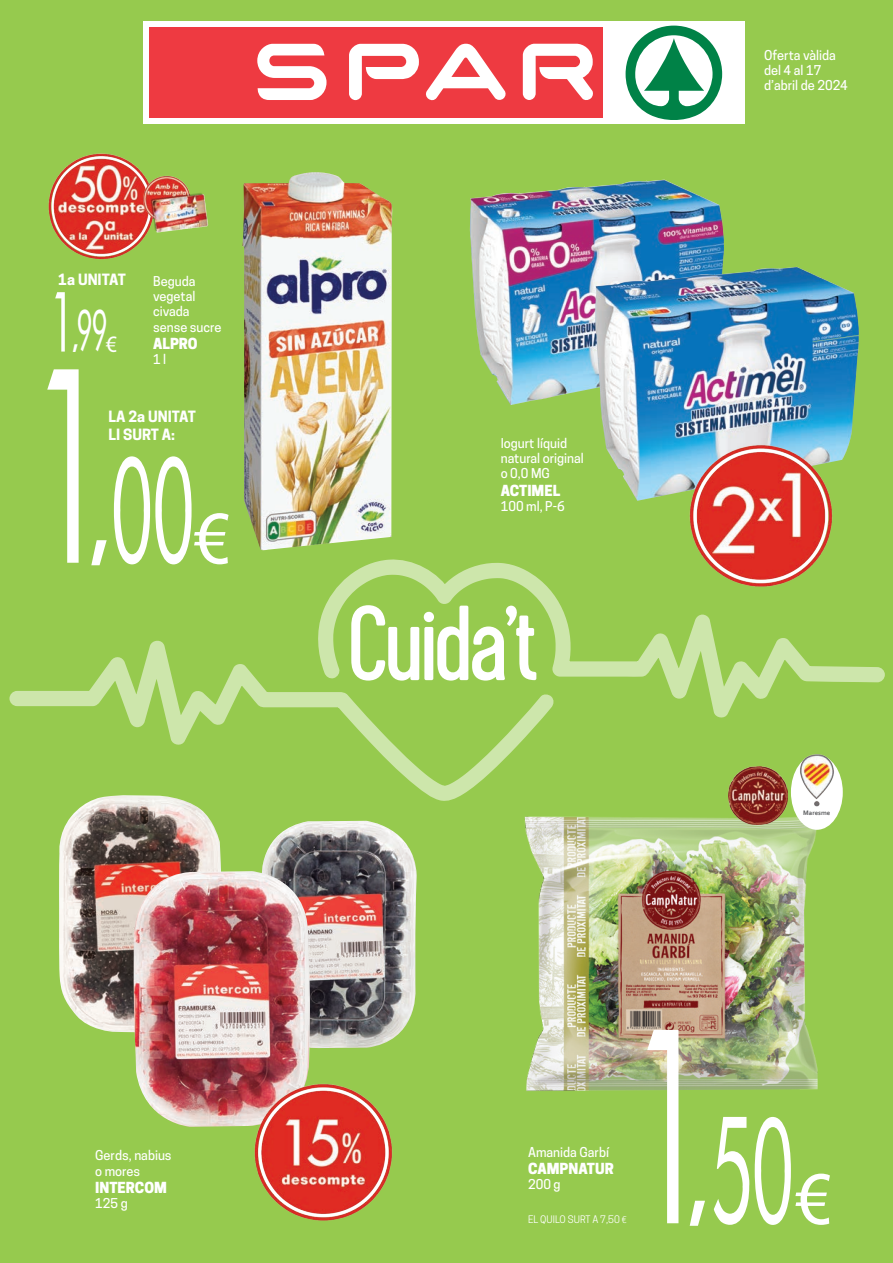
<style>
.page{position:relative;width:893px;height:1263px;background:#96ca4e}
.page>*{position:absolute;margin:0;border:0;box-sizing:border-box;transform-origin:0 0}
.t1{font:193.35px "preus.sfd";color:#fff}
.t2{font:108px "preus.sfd";color:#fff}
.t3{font:condensed 108px "Frutiger";color:#fff}
.t4{font:condensed 72px "Frutiger LT Std";color:#fff}
.t5{font:59.4px "preus.sfd";color:#fff}
.t6{font:42px "preus.sfd";color:#fff}
.t7{font:condensed 33.15px "Frutiger";color:#fff}
.t8{font:condensed 22.05px "Frutiger LT Std";color:#fff}
.t9{font:700 14.55px "Cooper Hewitt";color:#fff}
.t10{font:800 14.4px "Cooper Hewitt";color:#fff}
.t11{font:500 12.75px "Cooper Hewitt";color:#fff}
.t12{font:9.75px "Cooper Hewitt";color:#fff}
.t13{font:700 6.9px "Corbel";color:#57585a}
.s1{font-family:"Helvetica Neue LT Std";font-weight:300;font-stretch:condensed}
</style>
<div class="page">
<svg style="left:9px;top:641px;width:534px;height:160px"></svg>
<svg style="left:318px;top:559px;width:567px;height:158px"></svg>
<div style="left:144px;top:21px;width:601px;height:103px;background:#fff"></div>
<div style="left:150px;top:27px;width:453px;height:91px;background:#ee3a41"></div>
<svg style="left:426px;top:44px;width:80px;height:57px"></svg>
<svg style="left:257px;top:44px;width:70px;height:56px"></svg>
<svg style="left:523px;top:44px;width:70px;height:56px"></svg>
<svg style="left:349px;top:44px;width:70px;height:56px"></svg>
<svg style="left:626px;top:26px;width:96px;height:94px"></svg>
<svg style="left:351px;top:605px;width:185px;height:76px"></svg>
<img style="left:48px;top:153px;width:97px;height:107px">
<img style="left:140px;top:175px;width:69px;height:62px">
<img style="left:242px;top:172px;width:151px;height:378px">
<img style="left:524px;top:809px;width:303px;height:282px">
<img style="left:57px;top:795px;width:165px;height:237px">
<img style="left:262px;top:821px;width:155px;height:227px">
<img style="left:133px;top:871px;width:177px;height:256px">
<img style="left:251px;top:1082px;width:142px;height:139px">
<div style="left:791px;top:755px;width:52px;height:75px;background:#fff;border-radius:50%"></div>
<img style="left:799px;top:754px;width:35px;height:53px">
<img style="left:728px;top:766px;width:60px;height:59px">
<img style="left:469px;top:180px;width:255px;height:225px">
<img style="left:595px;top:267px;width:264px;height:234px">
<img style="left:686px;top:443px;width:148px;height:144px">
<p class="t9" style="left:58px;top:271px;width:69px">1a UNITAT</p>
<p class="t5" style="left:55px;top:292px;width:14px">1</p>
<p class="t6" style="left:78px;top:309px;width:32px">99</p>
<p class="t8" style="left:106px;top:331px;width:12px">€</p>
<p class="t7" style="left:72px;top:318px;width:9px">,</p>
<p class="t11" style="left:153px;top:273px;width:44px">Beguda</p>
<p class="t11" style="left:153px;top:289px;width:44px">vegetal</p>
<p class="t11" style="left:153px;top:304px;width:38px">civada</p>
<p class="t11" style="left:153px;top:319px;width:70px">sense sucre</p>
<p class="t10" style="left:153px;top:335px;width:46px">ALPRO</p>
<p class="t11" style="left:153px;top:352px;width:15px">1 l</p>
<p class="t1" style="left:47px;top:369px;width:42px">1</p>
<p class="t9" style="left:109px;top:408px;width:89px">LA 2a UNITAT</p>
<p class="t9" style="left:109px;top:425px;width:68px">LI SURT A:</p>
<p class="t2" style="left:114px;top:456px;width:84px">00</p>
<p class="t4" style="left:194px;top:497px;width:36px">€</p>
<p class="t3" style="left:89px;top:452px;width:27px">,</p>
<p class="t11" style="left:95px;top:1148px;width:78px">Gerds, nabius</p>
<p class="t11" style="left:95px;top:1163px;width:46px">o mores</p>
<p class="t10" style="left:95px;top:1179px;width:73px">INTERCOM</p>
<p class="t11" style="left:95px;top:1196px;width:34px">125 g</p>
<p class="t11" style="left:764px;top:47px;width:73px">Oferta vàlida</p>
<p class="t11" style="left:764px;top:63px;width:59px">del 4 al 17</p>
<p class="t11" style="left:764px;top:78px;width:85px">d’abril de 2024</p>
<p class="t11" style="left:501px;top:436px;width:68px">Iogurt líquid</p>
<p class="t11" style="left:501px;top:451px;width:85px">natural original</p>
<p class="t11" style="left:501px;top:466px;width:51px">o 0,0 MG</p>
<p class="t10" style="left:501px;top:482px;width:61px">ACTIMEL</p>
<p class="t11" style="left:501px;top:499px;width:65px">100 ml, P-6</p>
<p class="t13" style="left:803px;top:809px;width:29px">Maresme</p>
<p class="t11" style="left:528px;top:1145px;width:82px">Amanida Garbí</p>
<p class="t10" style="left:528px;top:1160px;width:87px">CAMPNATUR</p>
<p class="t11" style="left:528px;top:1177px;width:34px">200 g</p>
<p class="t12" style="left:528px;top:1213px;width:100px">EL QUILO SURT A 7,50 <span class="s1">€</span></p>
<p class="t1" style="left:647px;top:1029px;width:42px">1</p>
<p class="t3" style="left:687px;top:1112px;width:27px">,</p>
<p class="t2" style="left:714px;top:1117px;width:84px">50</p>
<p class="t4" style="left:795px;top:1157px;width:36px">€</p>
</div>
